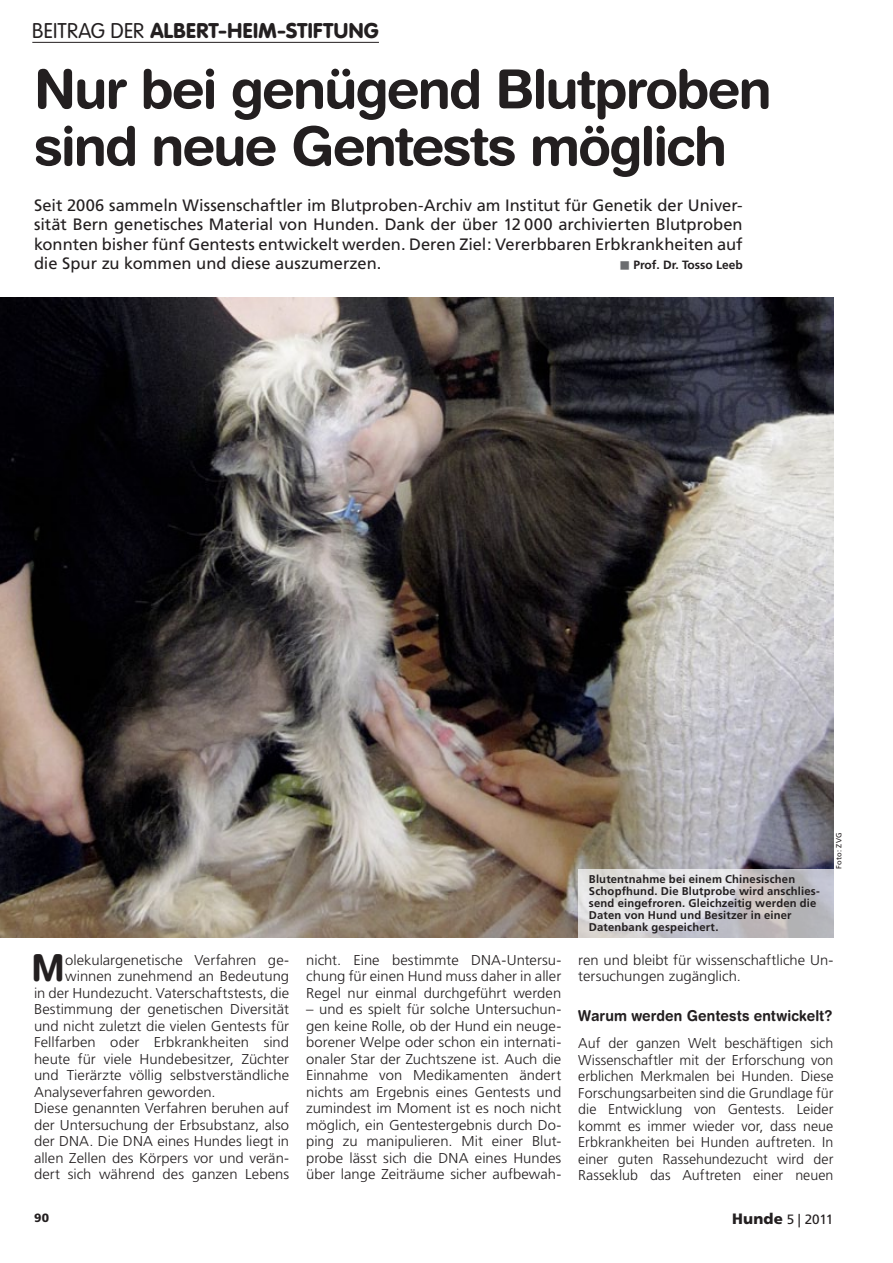
<style>
.page{position:relative;width:893px;height:1263px;background:#fff}
.page>*{position:absolute;margin:0;border:0;box-sizing:border-box;transform-origin:0 0}
.t1{font:700 54px/57px "Helvetica Rounded";letter-spacing:-.035em;color:#231f20}
.t2{font:700 36.75px "Helvetica Rounded";color:#231f20;scale:1.04 1}
.t3{font:900 21px "VAG Rounded";letter-spacing:.02em;color:#231f20}
.t4{font:16.5px/19.5px "Frutiger";color:#231f20;text-align:justify}
.t5{font:700 15px "Helvetica Rounded";letter-spacing:.005em;color:#231f20;scale:.93 1}
.t6{font:300 14.25px/16.5px "Frutiger";color:#231f20;text-align:justify;scale:1.04 1}
.t7{font:300 14.25px/16.5px "Frutiger";color:#231f20;text-align:justify}
.t8{font:13.5px "Frutiger";color:#231f20}
.t9{font:700 12px "Frutiger";color:#231f20}
.t10{font:900 12px "Frutiger";color:#231f20}
.t11{font:700 11.25px/12px "Frutiger";letter-spacing:.015em;color:#231f20}
.t12{font:7.5px "Frutiger";letter-spacing:.025em;color:#231f20}
.s1{font-weight:300}
.s2{font-family:"Universal Newswith Comm Pi";font-weight:400;font-size:10.5px;color:#6c6d70}
.s3{font-weight:900;font-size:15px}
</style>
<div class="page">
<hr style="left:32px;top:42px;width:347px;height:1px;background:#231f20">
<img style="left:0;top:297px;width:833px;height:640px">
<svg style="left:578px;top:870px;width:256px;height:68px"></svg>
<h3 class="t3" style="left:32px;top:18px;width:348px"><span class="s1">BEITRAG DER</span> ALBERT-HEIM-STIFTUNG</h3>
<h1 class="t1" style="left:34px;top:60px;width:739px">Nur bei genügend Blutproben sind neue Gentests möglich</h1>
<p class="t4" style="left:34px;top:195px;width:710px">Seit 2006 sammeln Wissenschaftler im Blutproben-Archiv am Institut für Genetik der Univer&shy;sität Bern genetisches Material von Hunden. Dank der über 12 000 archivierten Blutproben konnten bisher fünf Gentests entwickelt werden. Deren Ziel: Vererbbaren Erbkrankheiten auf die Spur zu kommen und diese auszumerzen.</p>
<p class="t9" style="left:620px;top:258px;width:124px"><span class="s2">m</span> Prof. Dr. Tosso Leeb</p>
<p class="t11" style="left:589px;top:873px;width:233px">Blutentnahme bei einem Chinesischen Schopfhund. Die Blutprobe wird anschlies&shy;send eingefroren. Gleichzeitig werden die Daten von Hund und Besitzer in einer Datenbank gespeichert.</p>
<p class="t12" style="left:835px;top:869px;width:37px;rotate:-90deg">Foto: ZVG</p>
<h2 class="t2" style="left:31px;top:946px;width:34px">M</h2>
<p class="t6" style="left:65px;top:952px;width:217px">olekulargenetische Verfahren ge-</p>
<p class="t6" style="left:65px;top:968px;width:217px">winnen zunehmend an Bedeutung</p>
<p class="t6" style="left:34px;top:985px;width:247px">in der Hundezucht. Vaterschaftstests, die</p>
<p class="t6" style="left:34px;top:1001px;width:247px">Bestimmung der genetischen Diversität</p>
<p class="t6" style="left:34px;top:1018px;width:247px">und nicht zuletzt die vielen Gentests für</p>
<p class="t6" style="left:34px;top:1034px;width:247px">Fellfarben oder Erbkrankheiten sind</p>
<p class="t6" style="left:34px;top:1051px;width:247px">heute für viele Hundebesitzer, Züchter</p>
<p class="t6" style="left:34px;top:1067px;width:247px">und Tierärzte völlig selbstverständliche</p>
<p class="t6" style="left:34px;top:1084px;width:176px">Analyseverfahren geworden.</p>
<p class="t6" style="left:34px;top:1100px;width:247px">Diese genannten Verfahren beruhen auf</p>
<p class="t6" style="left:34px;top:1117px;width:247px">der Untersuchung der Erbsubstanz, also</p>
<p class="t6" style="left:34px;top:1133px;width:247px">der DNA. Die DNA eines Hundes liegt in</p>
<p class="t6" style="left:34px;top:1150px;width:247px">allen Zellen des Körpers vor und verän-</p>
<p class="t6" style="left:34px;top:1166px;width:247px">dert sich während des ganzen Lebens</p>
<p class="t6" style="left:306px;top:952px;width:247px">nicht. Eine bestimmte DNA-Untersu&shy;chung für einen Hund muss daher in aller Regel nur einmal durchgeführt werden</p>
<p class="t6" style="left:306px;top:1001px;width:247px">– und es spielt für solche Untersuchun&shy;gen keine Rolle, ob der Hund ein neuge&shy;borener Welpe oder schon ein internati&shy;onaler Star der Zuchtszene ist. Auch die Einnahme von Medikamenten ändert nichts am Ergebnis eines Gentests und zumindest im Moment ist es noch nicht möglich, ein Gentestergebnis durch Do&shy;ping zu manipulieren. Mit einer Blut&shy;probe lässt sich die DNA eines Hundes über lange Zeiträume sicher aufbewah-</p>
<p class="t6" style="left:578px;top:952px;width:247px">ren und bleibt für wissenschaftliche Un&shy;tersuchungen zugänglich.</p>
<p class="t5" style="left:578px;top:1007px;width:275px">Warum werden Gentests entwickelt?</p>
<p class="t7" style="left:578px;top:1035px;width:257px">Auf der ganzen Welt beschäftigen sich Wissenschaftler mit der Erforschung von erblichen Merkmalen bei Hunden. Diese Forschungsarbeiten sind die Grundlage für die Entwicklung von Gentests. Leider kommt es immer wieder vor, dass neue Erbkrankheiten bei Hunden auftreten. In einer guten Rassehundezucht wird der Rasseklub das Auftreten einer neuen</p>
<p class="t10" style="left:34px;top:1210px;width:16px">90</p>
<p class="t8" style="left:732px;top:1212px;width:103px"><span class="s3">Hunde</span> 5 | 2011</p>
</div>
